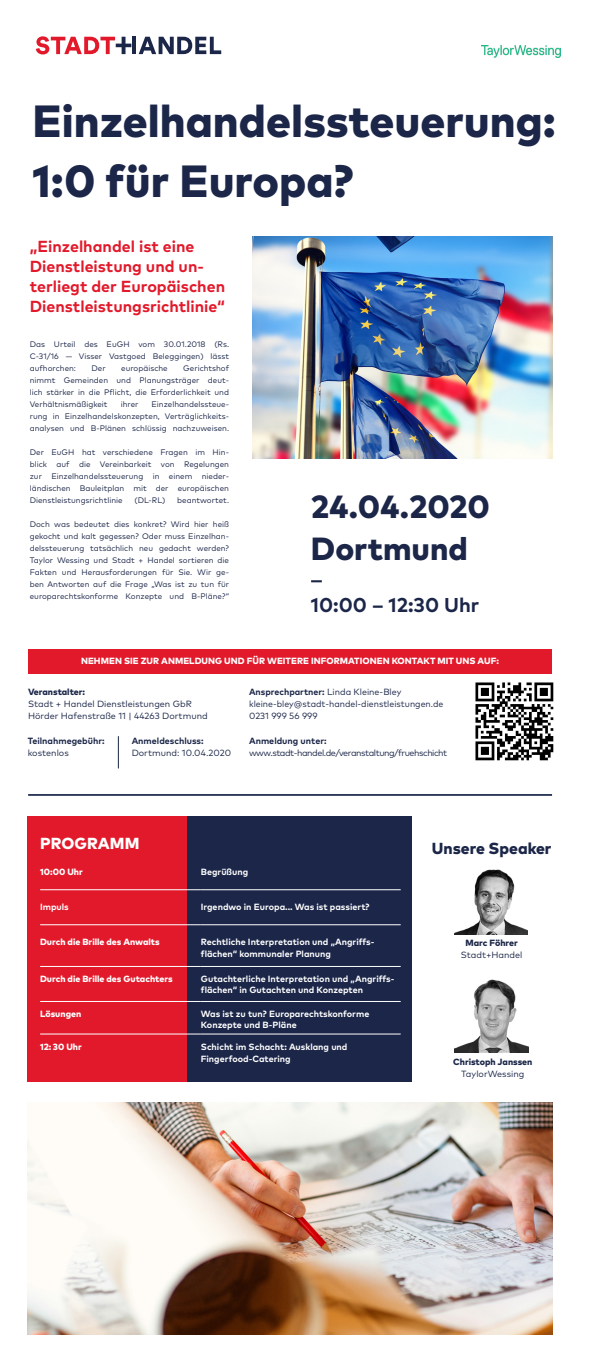
<style>
.page{position:relative;width:596px;height:1353px;background:#fff}
.page>*{position:absolute;margin:0;border:0;box-sizing:border-box;transform-origin:0 0}
.t1{font:800 45px/60px "Mark Pro";color:#1b2648}
.t2{font:800 32px/41.8px "Mark Pro";color:#1b2648}
.t3{font:700 20px "Mark Pro";color:#1b2648}
.t4{font:700 16px/20px "Mark Pro";color:#e2192b}
.t5{font:800 16px "Mark Pro";color:#1b2648}
.t6{font:800 16px "Mark Pro";letter-spacing:.005em;color:#fff}
.t7{font:700 9px/10.8px "Mark Pro";color:#fff}
.t8{font:9px/12px "Mark Pro";color:#1b2648}
.t9{font:800 9px "Mark Pro";color:#fff}
.t10{font:9px "Mark Pro";letter-spacing:-.05em;color:#1b2648}
.t11{font:700 9px "Mark Pro";color:#1b2648}
.t12{font:800 9px "Mark Pro";color:#1b2648}
.t13{font:8px/12px "Mark Pro";color:#1b2648;text-align:justify}
.s1{font-weight:800}
.s2{font-weight:700}
</style>
<div class="page">
<svg style="left:139px;top:37px;width:82px;height:17px"></svg>
<hr style="left:132px;top:37px;width:4px;height:17px;background:#1b2648">
<svg style="left:36px;top:36px;width:95px;height:18px"></svg>
<div style="left:175px;top:816px;width:236px;height:265px;background:#1b2648"></div>
<div style="left:28px;top:816px;width:159px;height:265px;background:#e2192b"></div>
<hr style="left:40px;top:889px;width:161px;height:1px;background:#fff">
<hr style="left:201px;top:889px;width:199px;height:1px;background:#fff">
<hr style="left:40px;top:924px;width:161px;height:1px;background:#fff">
<hr style="left:201px;top:924px;width:199px;height:1px;background:#fff">
<hr style="left:40px;top:965px;width:161px;height:1px;background:#fff">
<hr style="left:201px;top:965px;width:199px;height:1px;background:#fff">
<hr style="left:40px;top:1000px;width:161px;height:1px;background:#fff">
<hr style="left:201px;top:1000px;width:199px;height:1px;background:#fff">
<hr style="left:40px;top:1033px;width:161px;height:1px;background:#fff">
<hr style="left:201px;top:1033px;width:199px;height:1px;background:#fff">
<hr style="left:28px;top:794px;width:523px;height:1px;background:#1b2648">
<hr style="left:28px;top:795px;width:523px;height:1px;background:#1b2648">
<svg style="left:311px;top:580px;width:10px;height:2px"></svg>
<hr style="left:118px;top:736px;width:1px;height:32px;background:#1b2648">
<div style="left:28px;top:648px;width:523px;height:25px;background:#e2192b"></div>
<img style="left:475px;top:682px;width:79px;height:79px">
<img style="left:27px;top:1102px;width:524px;height:232px">
<img style="left:481px;top:45px;width:79px;height:12px">
<img style="left:252px;top:236px;width:299px;height:222px">
<img style="left:454px;top:869px;width:73px;height:65px">
<img style="left:454px;top:979px;width:74px;height:73px">
<p class="t1" style="left:33px;top:87px;width:524px">Einzelhandelssteuerung:<br>1:0 für Europa?</p>
<p class="t4" style="left:30px;top:235px;width:197px">„Einzelhandel ist eine<br>Dienstleistung und un&shy;terliegt der Europäischen<br>Dienstleistungsrichtlinie“</p>
<p class="t13" style="left:30px;top:337px;width:201px">Das Urteil des EuGH vom 30.01.2018 (Rs.<br>C-31/16 — Visser Vastgoed Beleggingen) lässt aufhorchen:</p>
<p class="t13" style="left:30px;top:361px;width:201px;text-indent:153px">Gerichtshof nimmt Gemeinden und Planungsträger deut&shy;lich stärker in die Pflicht, die Erforderlichkeit und Verhältnismäßigkeit</p>
<p class="t13" style="left:91px;top:361px;width:16px">Der</p>
<p class="t13" style="left:121px;top:361px;width:48px">europäische</p>
<p class="t13" style="left:30px;top:397px;width:201px;text-indent:122px">Einzelhandelssteue&shy;rung in Einzelhandelskonzepten, Verträglichkeits&shy;analysen und B-Plänen schlüssig nachzuweisen.</p>
<p class="t13" style="left:30px;top:445px;width:201px">Der EuGH hat verschiedene Fragen im Hin&shy;blick auf die Vereinbarkeit von Regelungen zur Einzelhandelssteuerung in einem nieder&shy;ländischen Bauleitplan mit der europäischen Dienstleistungsrichtlinie</p>
<p class="t13" style="left:121px;top:397px;width:19px">ihrer</p>
<p class="t13" style="left:134px;top:493px;width:33px">(DL-RL)</p>
<p class="t13" style="left:177px;top:493px;width:53px">beantwortet.</p>
<p class="t13" style="left:30px;top:517px;width:201px">Doch was bedeutet dies konkret? Wird hier heiß gekocht und kalt gegessen? Oder muss Einzelhan&shy;delssteuerung tatsächlich neu gedacht werden?<br>Taylor Wessing und Stadt + Handel sortieren die Fakten und Herausforderungen für Sie. Wir ge&shy;ben Antworten auf die Frage „Was ist zu tun für europarechtskonforme Konzepte und B-Pläne?“</p>
<p class="t2" style="left:311px;top:483px;width:180px">24.04.2020<br>Dortmund</p>
<p class="t3" style="left:311px;top:590px;width:170px">10:00 – 12:30 Uhr</p>
<p class="t9" style="left:81px;top:654px;width:419px">NEHMEN SIE ZUR ANMELDUNG UND FÜR WEITERE INFORMATIONEN KONTAKT MIT UNS AUF:</p>
<p class="t8" style="left:28px;top:684px;width:181px"><span class="s1">Veranstalter:<br></span>Stadt + Handel Dienstleistungen GbR<br>Hörder Hafenstraße 11 | 44263 Dortmund</p>
<p class="t8" style="left:249px;top:685px;width:196px"><span class="s2">Ansprechpartner:</span> Linda Kleine-Bley kleine-bley@stadt-handel-dienstleistungen.de</p>
<p class="t8" style="left:249px;top:709px;width:70px">0231 999 56 999</p>
<p class="t11" style="left:28px;top:733px;width:78px">Teilnahmegebühr:</p>
<p class="t8" style="left:28px;top:745px;width:43px">kostenlos</p>
<p class="t8" style="left:132px;top:733px;width:101px"><span class="s2">Anmeldeschluss:<br></span>Dortmund: 10.04.2020</p>
<p class="t11" style="left:249px;top:733px;width:79px">Anmeldung unter:</p>
<p class="t10" style="left:249px;top:745px;width:199px">www.stadt-handel.de/veranstaltung/fruehschicht</p>
<p class="t6" style="left:40px;top:830px;width:101px">PROGRAMM</p>
<p class="t9" style="left:40px;top:864px;width:44px">10:00 Uhr</p>
<p class="t7" style="left:201px;top:865px;width:49px">Begrüßung</p>
<p class="t7" style="left:40px;top:900px;width:30px">Impuls</p>
<p class="t7" style="left:201px;top:900px;width:170px">Irgendwo in Europa... Was ist passiert?</p>
<p class="t9" style="left:40px;top:934px;width:121px">Durch die Brille des Anwalts</p>
<p class="t7" style="left:201px;top:935px;width:175px">Rechtliche Interpretation und „Angriffs-</p>
<p class="t7" style="left:201px;top:947px;width:131px">flächen“ kommunaler Planung</p>
<p class="t9" style="left:40px;top:971px;width:134px">Durch die Brille des Gutachters</p>
<p class="t7" style="left:201px;top:972px;width:195px">Gutachterliche Interpretation und „Angriffs&shy;flächen“ in Gutachten und Konzepten</p>
<p class="t9" style="left:40px;top:1006px;width:43px">Lösungen</p>
<p class="t7" style="left:201px;top:1007px;width:170px">Was ist zu tun? Europarechtskonforme</p>
<p class="t7" style="left:201px;top:1018px;width:97px">Konzepte und B-Pläne</p>
<p class="t9" style="left:40px;top:1039px;width:43px">12: 30 Uhr</p>
<p class="t7" style="left:201px;top:1040px;width:148px">Schicht im Schacht: Ausklang und</p>
<p class="t7" style="left:201px;top:1052px;width:91px">Fingerfood-Catering</p>
<p class="t5" style="left:431px;top:836px;width:121px">Unsere Speaker</p>
<p class="t12" style="left:465px;top:935px;width:54px">Marc Föhrer</p>
<p class="t8" style="left:460px;top:948px;width:63px">Stadt+Handel</p>
<p class="t12" style="left:453px;top:1054px;width:81px">Christoph Janssen</p>
<p class="t8" style="left:461px;top:1066px;width:65px">TaylorWessing</p>
</div>
